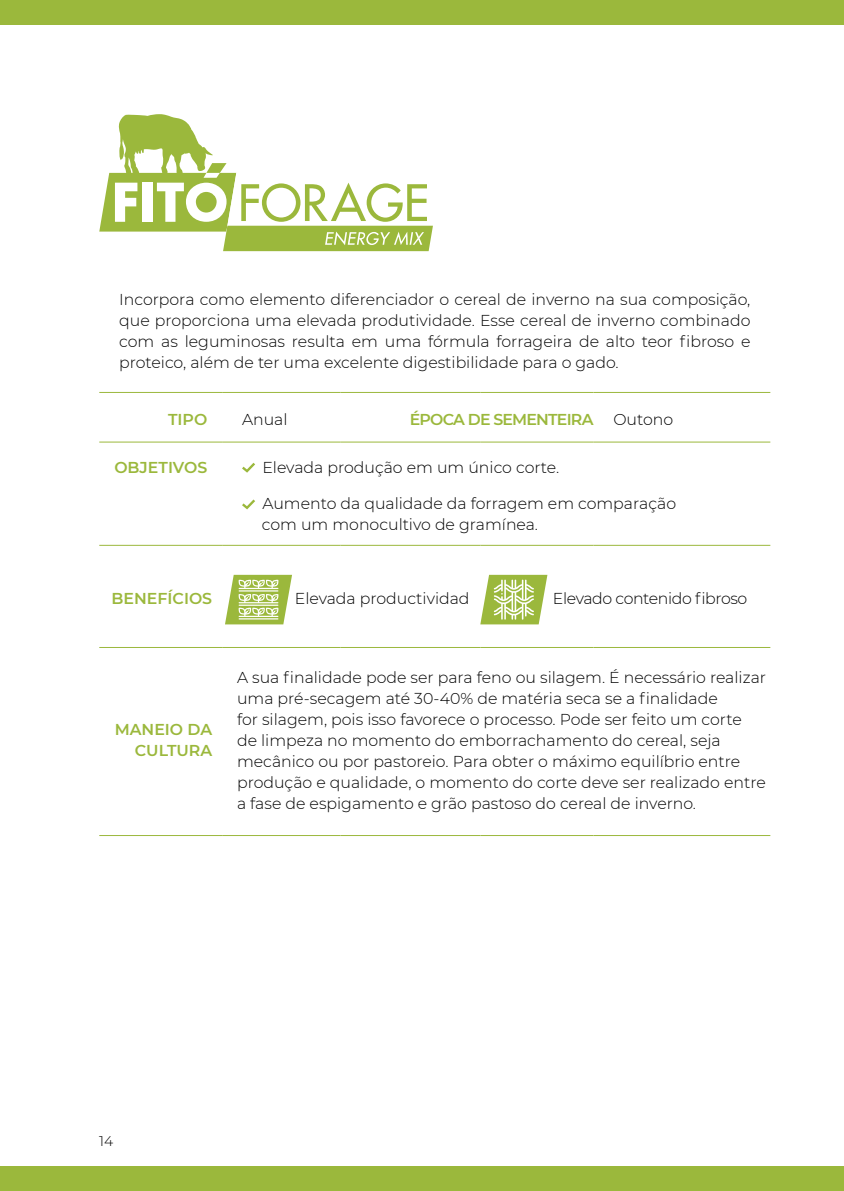
<style>
.page{position:relative;width:844px;height:1191px;background:#fff}
.page>*{position:absolute;margin:0;border:0;box-sizing:border-box;transform-origin:0 0}
.t1{font:300 15.75px/21px "Montserrat";color:#000}
.t2{font:600 15.75px/21px "Montserrat";color:#9bb83c;text-align:right}
.t3{font:300 15.75px "Montserrat";letter-spacing:-.025em;color:#000}
.t4{font:600 15.75px "Montserrat";letter-spacing:-.05em;color:#9bb83c}
.t5{font:300 14px "Montserrat";color:#000}
</style>
<div class="page">
<div style="left:0;top:0;width:843px;height:25px;background:#9bb83c"></div>
<div style="left:0;top:1166px;width:843px;height:25px;background:#9bb83c"></div>
<svg style="left:99px;top:114px;width:334px;height:137px"></svg>
<hr style="left:99px;top:392px;width:123px;height:1px;background:#9bb83c">
<hr style="left:222px;top:392px;width:118px;height:1px;background:#9bb83c">
<hr style="left:340px;top:392px;width:140px;height:1px;background:#9bb83c">
<hr style="left:480px;top:392px;width:113px;height:1px;background:#9bb83c">
<hr style="left:593px;top:392px;width:177px;height:1px;background:#9bb83c">
<hr style="left:99px;top:441px;width:123px;height:1px;background:#9bb83c">
<hr style="left:222px;top:441px;width:118px;height:1px;background:#9bb83c">
<hr style="left:340px;top:441px;width:140px;height:1px;background:#9bb83c">
<hr style="left:480px;top:441px;width:113px;height:1px;background:#9bb83c">
<hr style="left:593px;top:441px;width:177px;height:1px;background:#9bb83c">
<hr style="left:99px;top:545px;width:123px;height:1px;background:#9bb83c">
<hr style="left:222px;top:545px;width:118px;height:1px;background:#9bb83c">
<hr style="left:340px;top:545px;width:140px;height:1px;background:#9bb83c">
<hr style="left:480px;top:545px;width:113px;height:1px;background:#9bb83c">
<hr style="left:593px;top:545px;width:177px;height:1px;background:#9bb83c">
<hr style="left:99px;top:647px;width:123px;height:1px;background:#9bb83c">
<hr style="left:222px;top:647px;width:118px;height:1px;background:#9bb83c">
<hr style="left:340px;top:647px;width:140px;height:1px;background:#9bb83c">
<hr style="left:480px;top:647px;width:113px;height:1px;background:#9bb83c">
<hr style="left:593px;top:647px;width:177px;height:1px;background:#9bb83c">
<hr style="left:99px;top:835px;width:123px;height:1px;background:#9bb83c">
<hr style="left:222px;top:835px;width:118px;height:1px;background:#9bb83c">
<hr style="left:340px;top:835px;width:140px;height:1px;background:#9bb83c">
<hr style="left:480px;top:835px;width:113px;height:1px;background:#9bb83c">
<hr style="left:593px;top:835px;width:177px;height:1px;background:#9bb83c">
<svg style="left:242px;top:463px;width:13px;height:10px"></svg>
<svg style="left:242px;top:499px;width:13px;height:10px"></svg>
<svg style="left:480px;top:575px;width:67px;height:49px"></svg>
<svg style="left:225px;top:575px;width:67px;height:49px"></svg>
<hr style="left:238px;top:618px;width:40px;height:1px;background:#fff">
<p class="t1" style="left:119px;top:288px;width:632px;text-align:justify">Incorpora como elemento diferenciador o cereal de inverno na sua composição, que proporciona uma elevada produtividade. Esse cereal de inverno combinado com as leguminosas resulta em uma fórmula forrageira de alto teor fibroso e proteico, além de ter uma excelente digestibilidade para o gado.</p>
<p class="t2" style="left:168px;top:408px;width:41px">TIPO</p>
<p class="t1" style="left:242px;top:409px;width:47px">Anual</p>
<p class="t4" style="left:410px;top:408px;width:185px">ÉPOCA DE SEMENTEIRA</p>
<p class="t1" style="left:613px;top:409px;width:61px">Outono</p>
<p class="t2" style="left:114px;top:456px;width:94px">OBJETIVOS</p>
<p class="t1" style="left:262px;top:456px;width:298px">Elevada produção em um único corte.</p>
<p class="t1" style="left:262px;top:493px;width:415px">Aumento da qualidade da forragem em comparação com um monocultivo de gramínea.</p>
<p class="t2" style="left:112px;top:587px;width:102px">BENEFÍCIOS</p>
<p class="t1" style="left:295px;top:587px;width:176px">Elevada productividad</p>
<p class="t3" style="left:553px;top:587px;width:196px">Elevado contenido fibroso</p>
<p class="t2" style="left:115px;top:718px;width:99px">MANEIO DA<br>CULTURA</p>
<p class="t1" style="left:237px;top:666px;width:530px">A sua finalidade pode ser para feno ou silagem. É necessário realizar uma pré-secagem até 30-40% de matéria seca se a finalidade<br>for silagem, pois isso favorece o processo. Pode ser feito um corte<br>de limpeza no momento do emborrachamento do cereal, seja mecânico ou por pastoreio. Para obter o máximo equilíbrio entre produção e qualidade, o momento do corte deve ser realizado entre a fase de espigamento e grão pastoso do cereal de inverno.</p>
<p class="t5" style="left:99px;top:1131px;width:16px">14</p>
</div>
